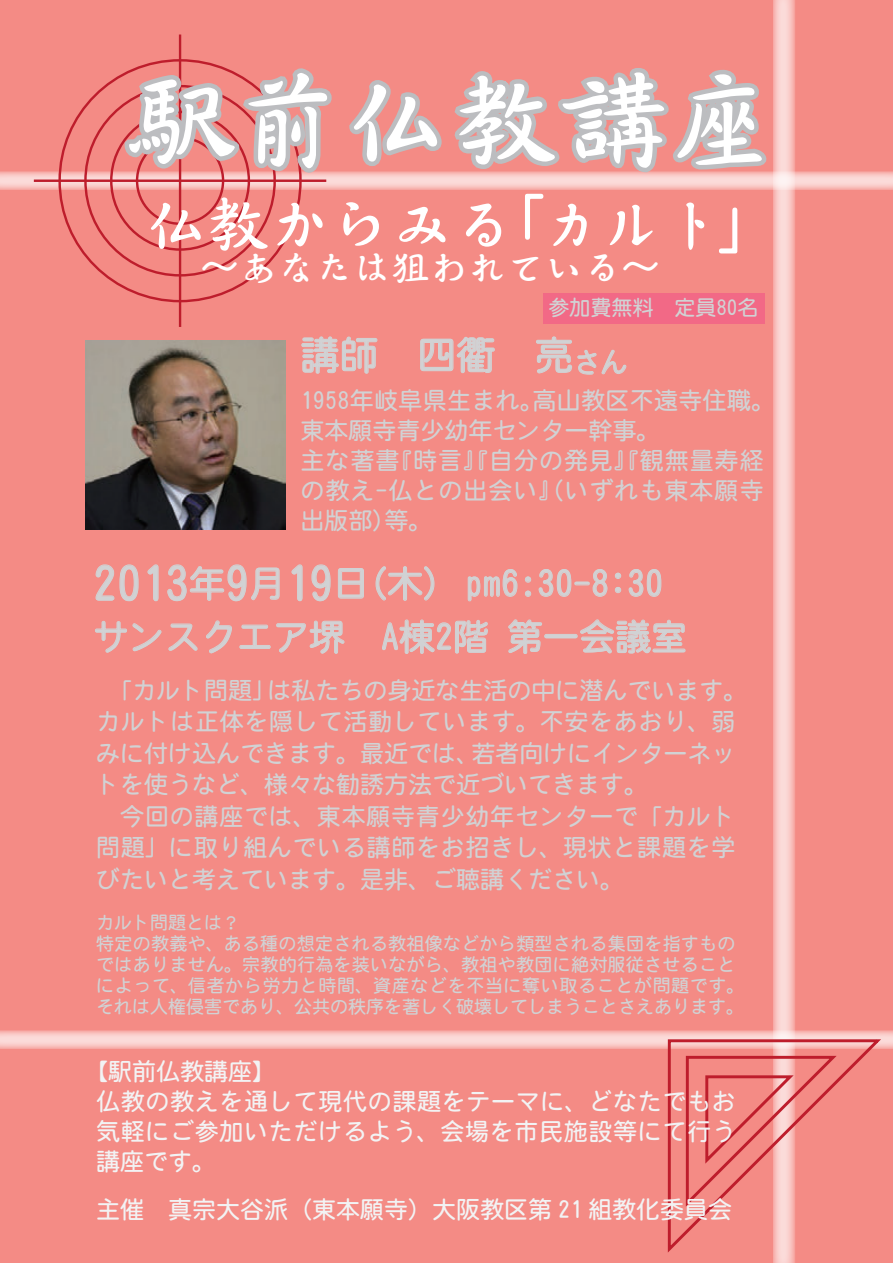
<style>
.page{position:relative;width:893px;height:1263px;background:#f48b85}
.page>*{position:absolute;margin:0;border:0;box-sizing:border-box;transform-origin:0 0}
.t1{font:120.3px "DF Dan Kai Sho W5 WIN RKSJ H";letter-spacing:-.1em;color:#fff}
.t2{font:72px "DF Dan Kai Sho W5 WIN RKSJ H";letter-spacing:-.15em;color:#fff}
.t3{font:45px "DF Dan Kai Sho W5 WIN RKSJ H";letter-spacing:-.15em;color:#fff}
.t4{font:39px "DFHS Maru Gothic W4 WIN RKSJ H";color:#d1d2d4}
.t5{font:36px/53.2px "DFHS Maru Gothic W4 WIN RKSJ H";color:#d1d2d4}
.t6{font:24px/31.5px "DFHS Maru Gothic W4 WIN RKSJ H";letter-spacing:.015em;color:#d1d2d4}
.t7{font:24px/30px "DFHS Maru Gothic W4 WIN RKSJ H";letter-spacing:.03em;color:#f2f3f4}
.t8{font:24px "DFHS Maru Gothic W4 WIN RKSJ H";color:#f2f3f4}
.t9{font:21px "DFHS Maru Gothic W4 WIN RKSJ H";color:#d1d2d4}
.t10{font:18px/21px "DFHS Maru Gothic W4 WIN RKSJ H";letter-spacing:.015em;color:#d1d2d4}
.s1{font-size:48px}
</style>
<div class="page">
<svg style="left:0;top:171px;width:893px;height:19px;background:#f8c6c4"></svg>
<hr style="left:34px;top:179px;width:292px;height:3px;background:#be1d2c">
<hr style="left:179px;top:35px;width:2px;height:292px;background:#be1d2c">
<svg style="left:773px;top:0;width:22px;height:1263px;background:#f9c9c6"></svg>
<svg style="left:117px;top:64px;width:219px;height:113px"></svg>
<svg style="left:343px;top:68px;width:428px;height:109px"></svg>
<svg style="left:96px;top:564px;width:18px;height:36px"></svg>
<svg style="left:120px;top:564px;width:18px;height:37px"></svg>
<svg style="left:148px;top:564px;width:10px;height:37px"></svg>
<svg style="left:167px;top:564px;width:112px;height:37px"></svg>
<svg style="left:292px;top:564px;width:10px;height:37px"></svg>
<svg style="left:312px;top:564px;width:18px;height:37px"></svg>
<svg style="left:338px;top:568px;width:26px;height:31px"></svg>
<svg style="left:376px;top:566px;width:58px;height:35px"></svg>
<svg style="left:468px;top:569px;width:49px;height:32px"></svg>
<svg style="left:525px;top:576px;width:6px;height:21px"></svg>
<svg style="left:539px;top:569px;width:32px;height:28px"></svg>
<div style="left:575px;top:582px;width:14px;height:3px;border:1px solid #d1d2d4;border-radius:2px"></div>
<svg style="left:593px;top:569px;width:14px;height:28px"></svg>
<svg style="left:615px;top:573px;width:6px;height:20px"></svg>
<svg style="left:629px;top:569px;width:32px;height:28px"></svg>
<svg style="left:95px;top:621px;width:32px;height:31px"></svg>
<svg style="left:133px;top:623px;width:28px;height:28px"></svg>
<svg style="left:169px;top:624px;width:28px;height:27px"></svg>
<svg style="left:206px;top:620px;width:26px;height:33px"></svg>
<svg style="left:239px;top:621px;width:105px;height:33px"></svg>
<svg style="left:382px;top:620px;width:106px;height:34px"></svg>
<svg style="left:508px;top:619px;width:34px;height:35px"></svg>
<div style="left:544px;top:634px;width:33px;height:4px;border:1px solid #d1d2d4;border-radius:2px"></div>
<svg style="left:580px;top:619px;width:105px;height:34px"></svg>
<svg style="left:301px;top:336px;width:76px;height:38px"></svg>
<svg style="left:420px;top:337px;width:75px;height:36px"></svg>
<svg style="left:536px;top:336px;width:60px;height:39px"></svg>
<svg style="left:602px;top:350px;width:24px;height:24px"></svg>
<svg style="left:0;top:1030px;width:893px;height:19px;background:#f9c7c4"></svg>
<svg style="left:665px;top:1038px;width:220px;height:215px"></svg>
<svg style="left:683px;top:1054px;width:157px;height:153px"></svg>
<img style="left:85px;top:340px;width:200px;height:190px">
<div style="left:543px;top:294px;width:221px;height:30px;background:#f26986"></div>
<p class="t1" style="left:122px;top:59px;width:663px">駅前仏教講座</p>
<p class="t2" style="left:142px;top:188px;width:649px">仏教からみる「カルト」</p>
<p class="t3" style="left:197px;top:244px;width:467px">～あなたは狙われている～</p>
<p class="t9" style="left:548px;top:297px;width:211px">参加費無料　定員80名</p>
<p class="t4" style="left:300px;top:335px;width:328px">講師　四衢　亮<sub>さん</sub></p>
<p class="t6" style="left:300px;top:386px;width:477px;line-height:30px">1958年岐阜県生まれ。高山教区不遠寺住職。東本願寺青少幼年センター幹事。<br>主な著書『時言』『自分の発見』『観無量寿経の教え-仏との出会い』（いずれも東本願寺出版部）等。</p>
<p class="t5" style="left:93px;top:558px;width:595px"><span class="s1">2013</span>年<span class="s1">9</span>月<span class="s1">19</span>日（木） pm6:30-8：30サンスクエア堺　A棟2階 第一会議室</p>
<p class="t6" style="left:96px;top:675px;width:653px">　「カルト問題」は私たちの身近な生活の中に潜んでいます。カルトは正体を隠して活動しています。不安をあおり、弱みに付け込んできます。最近では、若者向けにインターネットを使うなど、様々な勧誘方法で近づいてきます。<br>　今回の講座では、東本願寺青少幼年センターで「カルト問題」に取り組んでいる講師をお招きし、現状と課題を学びたいと考えています。是非、ご聴講ください。</p>
<p class="t10" style="left:96px;top:913px;width:650px">カルト問題とは？<br>特定の教義や、ある種の想定される教祖像などから類型される集団を指すものではありません。宗教的行為を装いながら、教祖や教団に絶対服従させることによって、信者から労力と時間、資産などを不当に奪い取ることが問題です。それは人権侵害であり、公共の秩序を著しく破壊してしまうことさえあります。</p>
<p class="t7" style="left:96px;top:1057px;width:641px;text-indent:-12px">【駅前仏教講座】<br>仏教の教えを通して現代の課題をテーマに、どなたでもお気軽にご参加いただけるよう、会場を市民施設等にて行う講座です。</p>
<p class="t8" style="left:96px;top:1197px;width:637px">主催　真宗大谷派（東本願寺）大阪教区第 21 組教化委員会</p>
</div>
